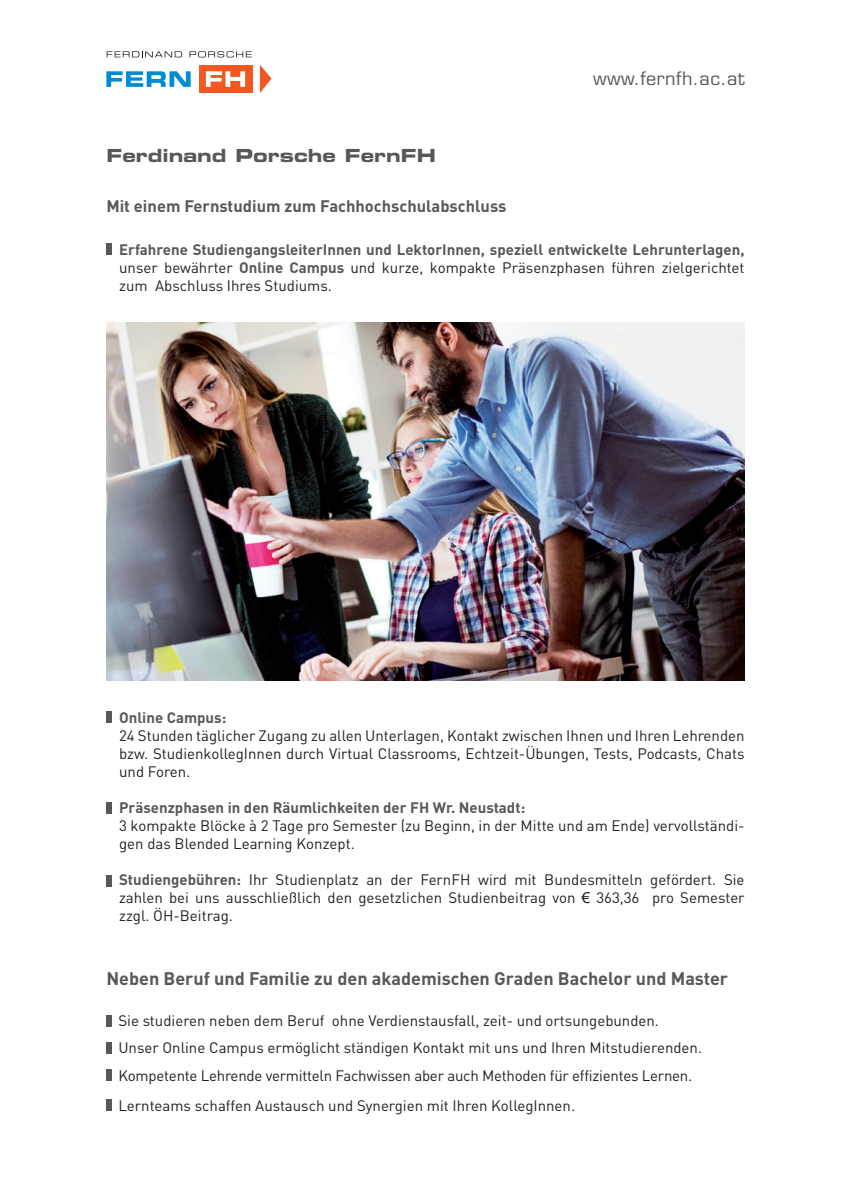
<style>
.page{position:relative;width:851px;height:1200px;background:#fff}
.page>*{position:absolute;margin:0;border:0;box-sizing:border-box;transform-origin:0 0}
.t1{font:700 18px "DIN";color:#57585a}
.t2{font:18px "Eurostile LT Std Bold Ex 2";color:#57585a}
.t3{font:18px "Eurostile LT Std";letter-spacing:.025em;color:#57585a}
.t4{font:700 16.5px "DIN";color:#57585a}
.t5{font:15px/18px "DIN";color:#231f20}
.t6{font:700 15px/18px "DIN";color:#57585a;text-align:justify}
.s1{font-weight:400;color:#231f20}
.s2{font-weight:700;color:#57585a}
.s3{font-family:"Arial"}
</style>
<div class="page">
<svg style="left:260px;top:65px;width:11px;height:28px"></svg>
<svg style="left:107px;top:51px;width:75px;height:6px"></svg>
<svg style="left:189px;top:51px;width:63px;height:6px"></svg>
<svg style="left:106px;top:71px;width:85px;height:16px"></svg>
<div style="left:199px;top:65px;width:53px;height:28px;background:#f15921"></div>
<svg style="left:206px;top:71px;width:39px;height:16px"></svg>
<div style="left:106px;top:1014px;width:6px;height:12px;background:#57585a"></div>
<div style="left:106px;top:1041px;width:6px;height:12px;background:#57585a"></div>
<div style="left:106px;top:1068px;width:6px;height:12px;background:#57585a"></div>
<div style="left:106px;top:1098px;width:6px;height:12px;background:#57585a"></div>
<div style="left:106px;top:243px;width:6px;height:11px;background:#57585a"></div>
<div style="left:106px;top:711px;width:6px;height:11px;background:#57585a"></div>
<div style="left:106px;top:801px;width:6px;height:12px;background:#57585a"></div>
<div style="left:106px;top:874px;width:6px;height:11px;background:#57585a"></div>
<img style="left:106px;top:322px;width:638px;height:358px">
<p class="t2" style="left:106px;top:143px;width:331px">Ferdinand Porsche FernFH</p>
<p class="t3" style="left:593px;top:67px;width:153px">www.fernfh.ac.at</p>
<p class="t4" style="left:106px;top:195px;width:401px">Mit einem Fernstudium zum Fachhochschulabschluss</p>
<p class="t6" style="left:119px;top:240px;width:627px">Erfahrene StudiengangsleiterInnen und LektorInnen, speziell entwickelte Lehrunterlagen, <span class="s1">unser bewährter</span> Online Campus <span class="s1">und kurze, kompakte Präsenzphasen führen zielgerichtet zum Abschluss Ihres Studiums.</span></p>
<p class="t6" style="left:119px;top:707px;width:109px">Online Campus:</p>
<p class="t5" style="left:119px;top:726px;width:627px;text-align:justify">24 Stunden täglicher Zugang zu allen Unterlagen, Kontakt zwischen Ihnen und Ihren Lehrenden bzw. StudienkollegInnen durch Virtual Classrooms, Echtzeit-Übungen, Tests, Podcasts, Chats und Foren.</p>
<p class="t6" style="left:119px;top:797px;width:407px">Präsenzphasen in den Räumlichkeiten der FH Wr. Neustadt:</p>
<p class="t5" style="left:119px;top:816px;width:627px">3 kompakte Blöcke à 2 Tage pro Semester (zu Beginn, in der Mitte und am Ende) vervollständi&shy;gen das Blended Learning Konzept.</p>
<p class="t5" style="left:119px;top:870px;width:627px;text-align:justify"><span class="s2">Studiengebühren:</span> Ihr Studienplatz an der FernFH wird mit Bundesmitteln gefördert. Sie zahlen bei uns ausschließlich den gesetzlichen Studienbeitrag von <span class="s3">€</span> 363,36 pro Semester zzgl. ÖH-Beitrag.</p>
<p class="t1" style="left:106px;top:966px;width:623px">Neben Beruf und Familie zu den akademischen Graden Bachelor und Master</p>
<p class="t5" style="left:118px;top:1006px;width:585px;line-height:27px">Sie studieren neben dem Beruf ohne Verdienstausfall, zeit- und ortsungebunden.<br>Unser Online Campus ermöglicht ständigen Kontakt mit uns und Ihren Mitstudierenden.<br>Kompetente Lehrende vermitteln Fachwissen aber auch Methoden für effizientes Lernen.</p>
<p class="t5" style="left:118px;top:1095px;width:458px">Lernteams schaffen Austausch und Synergien mit Ihren KollegInnen.</p>
</div>
